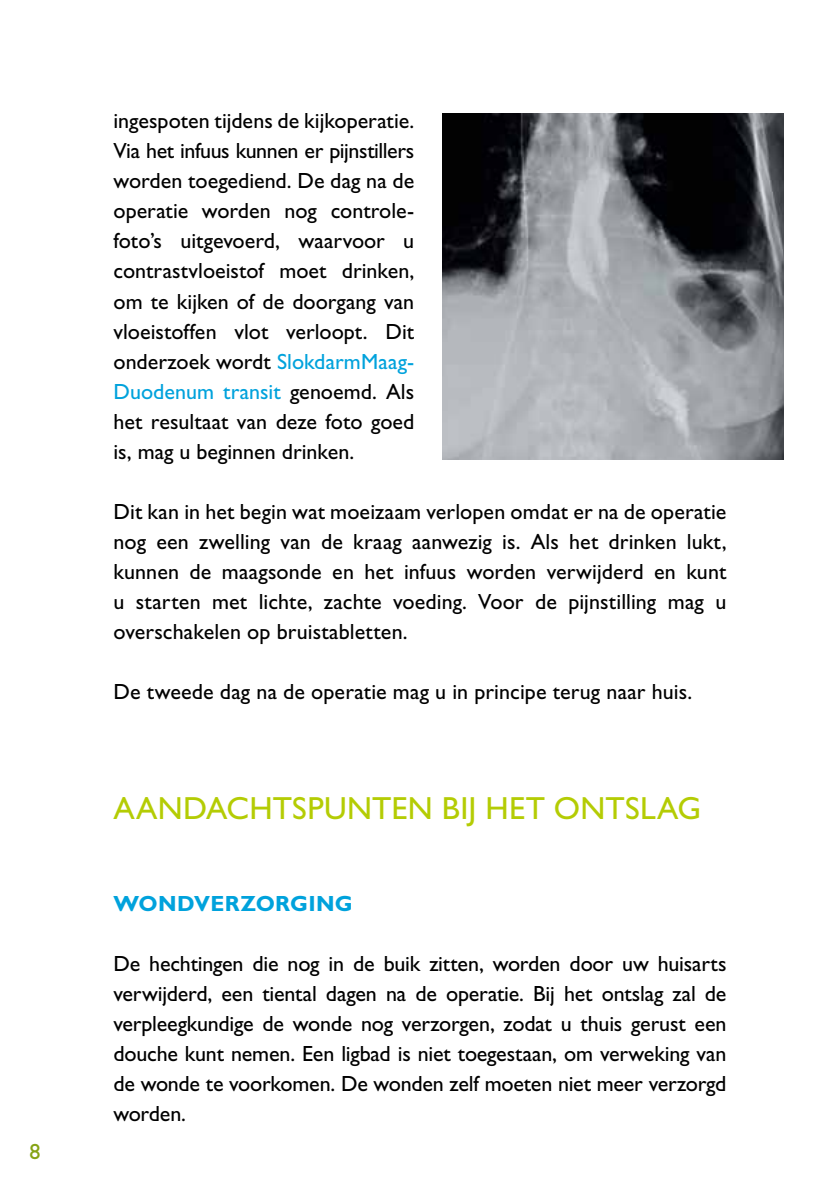
<style>
.page{position:relative;width:840px;height:1191px;background:#fff}
.page>*{position:absolute;margin:0;border:0;box-sizing:border-box;transform-origin:0 0}
.t1{font:32px "Gill Sans Std";letter-spacing:.01em;color:#b4cc04}
.t2{font:22px/30px "Gill Sans Std";color:#000;text-align:justify}
.t3{font:700 22px "Gill Sans Std";letter-spacing:.01em;color:#00a2dc}
.t4{font:22px "Gill Sans Std";color:#86a315}
.s1{color:#00a2dc}
</style>
<div class="page">
<img style="left:442px;top:113px;width:340px;height:346px">
<p class="t4" style="left:29px;top:1138px;width:13px">8</p>
<p class="t2" style="left:113px;top:106px;width:302px">ingespoten tijdens de kijkoperatie.<br>Via het infuus kunnen er pijnstillers worden toegediend. De dag na de operatie worden nog controle&shy;foto’s uitgevoerd, waarvoor u contrastvloeistof moet drinken, om te kijken of de doorgang van vloeistoffen vlot verloopt. Dit onderzoek wordt <span class="s1">SlokdarmMaag-Duodenum transit</span> genoemd. Als het resultaat van deze foto goed is, mag u beginnen drinken.</p>
<p class="t2" style="left:113px;top:496px;width:614px">Dit kan in het begin wat moeizaam verlopen omdat er na de operatie nog een zwelling van de kraag aanwezig is. Als het drinken lukt, kunnen de maagsonde en het infuus worden verwijderd en kunt u starten met lichte, zachte voeding. Voor de pijnstilling mag u overschakelen op bruistabletten.</p>
<p class="t2" style="left:113px;top:676px;width:580px">De tweede dag na de operatie mag u in principe terug naar huis.</p>
<p class="t1" style="left:113px;top:789px;width:588px">AANDACHTSPUNTEN BIJ HET ONTSLAG</p>
<p class="t3" style="left:113px;top:890px;width:241px">WONDVERZORGING</p>
<p class="t2" style="left:113px;top:948px;width:614px">De hechtingen die nog in de buik zitten, worden door uw huisarts verwijderd, een tiental dagen na de operatie. Bij het ontslag zal de verpleegkundige de wonde nog verzorgen, zodat u thuis gerust een douche kunt nemen. Een ligbad is niet toegestaan, om verweking van de wonde te voorkomen. De wonden zelf moeten niet meer verzorgd worden.</p>
</div>
